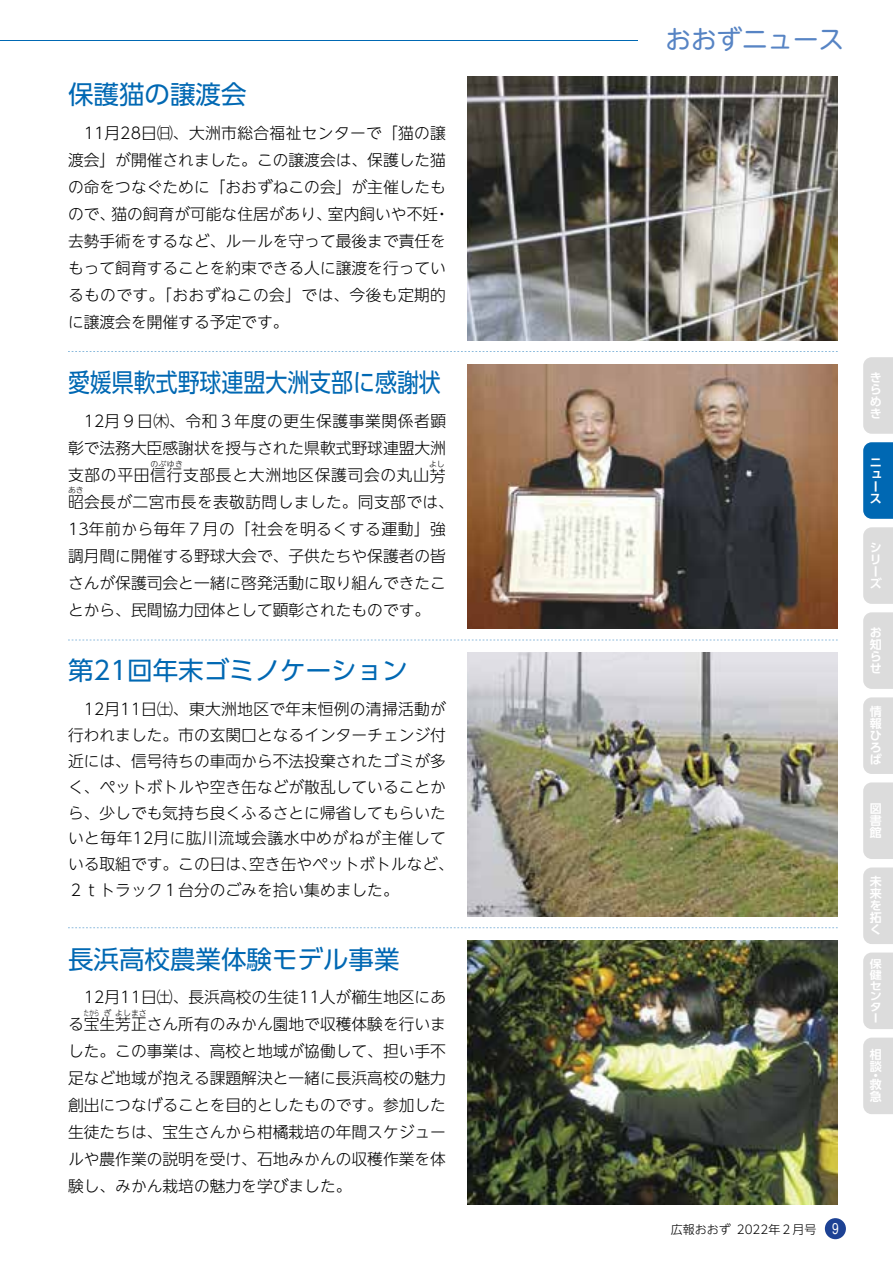
<style>
.page{position:relative;width:893px;height:1263px;background:#fff}
.page>*{position:absolute;margin:0;border:0;box-sizing:border-box;transform-origin:0 0}
.t1{font:25.5px "UD Shin Go Pr 6 N";color:#0068b3}
.t2{font:25.5px "UD Shin Go Pr 6 N";color:#0068b3;scale:.86 1}
.t3{font:25.5px "UD Shin M Go Pr 6 N";color:#5784c4}
.t4{font:300 15.75px/27px "UD Shin Go NT Pr 6 N";color:#000}
.t5{font:300 15.75px "UD Shin Go NT Pr 6 N";letter-spacing:.025em;color:#000}
.t6{font:700 12px/12px "UD Shin Go Pr 6 N De";color:#fff;text-align:justify}
.t7{font:300 12px "UD Shin Go NT Pr 6 N";color:#000}
.t8{font:700 10.8px/10.8px "UD Shin Go Pr 6 N De";color:#fff;text-align:justify;scale:1.11 1}
.t9{font:300 7.8px "UD Shin Go NT Pr 6 N";color:#000}
.t10{font:300 7.8px "UD Shin Go NT Pr 6 N";color:#000;scale:.67 1}
.s1{font-family:"Shin M Go Pro";font-weight:400;font-size:13.5px;color:#fff}
</style>
<div class="page">
<svg style="left:68px;top:351px;width:770px;height:1px"></svg>
<svg style="left:68px;top:640px;width:770px;height:1px"></svg>
<svg style="left:68px;top:928px;width:770px;height:1px"></svg>
<hr style="left:0;top:40px;width:638px;height:1px;background:#0068b3">
<img style="left:468px;top:77px;width:370px;height:263px">
<img style="left:468px;top:365px;width:370px;height:263px">
<img style="left:468px;top:653px;width:370px;height:263px">
<img style="left:468px;top:941px;width:370px;height:263px">
<div style="left:825px;top:1218px;width:21px;height:21px;background:#1d4294;border-radius:50%"></div>
<div style="left:863px;top:527px;width:30px;height:77px;background:#dcdcdc"></div>
<div style="left:863px;top:612px;width:30px;height:77px;background:#dcdcdc"></div>
<div style="left:863px;top:697px;width:30px;height:77px;background:#dcdcdc"></div>
<div style="left:863px;top:782px;width:30px;height:77px;background:#dcdcdc"></div>
<div style="left:863px;top:952px;width:30px;height:77px;background:#dcdcdc"></div>
<div style="left:863px;top:867px;width:30px;height:77px;background:#dcdcdc"></div>
<div style="left:863px;top:1037px;width:30px;height:77px;background:#dcdcdc"></div>
<div style="left:863px;top:357px;width:30px;height:77px;background:#dcdcdc"></div>
<div style="left:863px;top:442px;width:30px;height:77px;background:#0068b3"></div>
<h1 class="t1" style="left:68px;top:74px;width:180px">保護猫の譲渡会</h1>
<p class="t4" style="left:68px;top:119px;width:383px">　11月28日㈰、大洲市総合福祉センターで「猫の譲渡会」が開催されました。この譲渡会は、保護した猫の命をつなぐために「おおずねこの会」が主催したもので、猫の飼育が可能な住居があり、室内飼いや不妊・去勢手術をするなど、ルールを守って最後まで責任をもって飼育することを約束できる人に譲渡を行っているものです。「おおずねこの会」では、今後も定期的に譲渡会を開催する予定です。</p>
<h1 class="t2" style="left:68px;top:362px;width:435px">愛媛県軟式野球連盟大洲支部に感謝状</h1>
<p class="t4" style="left:68px;top:407px;width:380px;text-align:justify">　12月９日㈭、令和３年度の更生保護事業関係者顕彰で法務大臣感謝状を授与された県軟式野球連盟大洲支部の平田信行支部長と大洲地区保護司会の丸山芳芳</p>
<p class="t9" style="left:150px;top:457px;width:34px">のぶゆき</p>
<p class="t9" style="left:429px;top:458px;width:17px">よし</p>
<p class="t5" style="left:68px;top:489px;width:387px">昭会長が二宮市長を表敬訪問しました。同支部では、</p>
<p class="t9" style="left:68px;top:484px;width:17px">あき</p>
<p class="t4" style="left:68px;top:515px;width:380px;text-align:justify">13年前から毎年７月の「社会を明るくする運動」強調月間に開催する野球大会で、子供たちや保護者の皆さんが保護司会と一緒に啓発活動に取り組んできたことから、民間協力団体として顕彰されたものです。</p>
<h1 class="t1" style="left:68px;top:650px;width:341px">第21回年末ゴミノケーション</h1>
<p class="t4" style="left:68px;top:696px;width:387px;line-height:25.8px">　12月11日㈯、東大洲地区で年末恒例の清掃活動が行われました。市の玄関口となるインターチェンジ付近には、信号待ちの車両から不法投棄されたゴミが多く、ペットボトルや空き缶などが散乱していることから、少しでも気持ち良くふるさとに帰省してもらいたいと毎年12月に肱川流域会議水中めがねが主催している取組です。この日は、空き缶やペットボトルなど、<br>２ｔトラック１台分のごみを拾い集めました。</p>
<h1 class="t1" style="left:68px;top:938px;width:333px">長浜高校農業体験モデル事業</h1>
<p class="t4" style="left:68px;top:983px;width:380px">　12月11日㈯、長浜高校の生徒11人が櫛生地区にある宝生芳正さん所有のみかん園地で収穫体験を行いま</p>
<p class="t10" style="left:84px;top:1006px;width:25px">たから</p>
<p class="t9" style="left:103px;top:1006px;width:9px">ぎ</p>
<p class="t9" style="left:115px;top:1006px;width:33px">よしまさ</p>
<p class="t4" style="left:68px;top:1037px;width:380px;text-align:justify">した。この事業は、高校と地域が協働して、担い手不足など地域が抱える課題解決と一緒に長浜高校の魅力創出につなげることを目的としたものです。参加した生徒たちは、宝生さんから柑橘栽培の年間スケジュールや農作業の説明を受け、石地みかんの収穫作業を体験し、みかん栽培の魅力を学びました。</p>
<h1 class="t3" style="left:666px;top:18px;width:180px">おおずニュース</h1>
<p class="t6" style="left:870px;top:371px;width:13px">きらめき</p>
<p class="t6" style="left:870px;top:456px;width:13px;text-align:left">ニュース</p>
<p class="t6" style="left:870px;top:541px;width:14px;text-align:left">シリーズ</p>
<p class="t6" style="left:870px;top:626px;width:13px">お知らせ</p>
<p class="t6" style="left:870px;top:705px;width:14px">情報ひろば</p>
<p class="t6" style="left:870px;top:802px;width:13px">図書館</p>
<p class="t6" style="left:870px;top:875px;width:13px">未来を拓く</p>
<p class="t8" style="left:870px;top:958px;width:12px">保健センター</p>
<p class="t6" style="left:870px;top:1048px;width:13px">相談</p>
<p class="t6" style="left:870px;top:1071px;width:13px;line-height:9px">・救</p>
<p class="t6" style="left:870px;top:1090px;width:13px">急</p>
<p class="t7" style="left:671px;top:1219px;width:170px">広報おおず 2022年２月号 <span class="s1">9</span></p>
</div>
